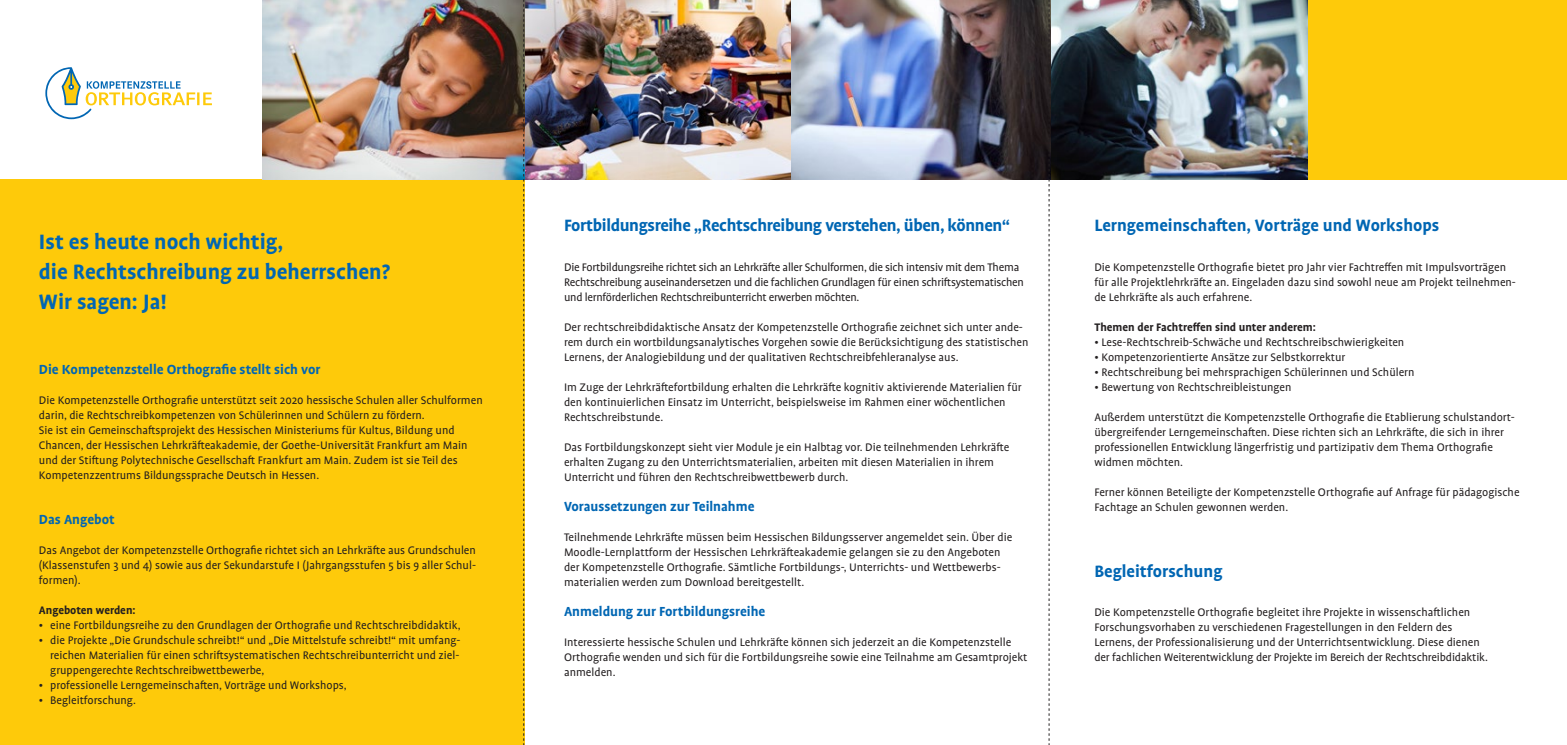
<style>
.page{position:relative;width:1567px;height:745px;background:#fff}
.page>*{position:absolute;margin:0;border:0;box-sizing:border-box;transform-origin:0 0}
.t1{font:700 23.75px/30px "Profile Pro";color:#0166b3}
.t2{font:700 18.75px "Profile Pro";letter-spacing:-.02em;color:#0166b3}
.t3{font:700 18.75px "Profile Pro";color:#0166b3}
.t4{font:700 15px "Profile Pro";color:#0166b3}
.t5{font:12.5px/15px "Profile Pro";color:#231f20}
.t6{font:12.5px/15px "Profile Pro";letter-spacing:-.02em;color:#231f20}
.t7{font:700 12.5px "Profile Pro";color:#231f20}
</style>
<div class="page">
<img style="left:262px;top:0;width:1045px;height:179px">
<div style="left:0;top:179px;width:524px;height:565px;background:#feca0a"></div>
<div style="left:1307px;top:0;width:259px;height:179px;background:#feca0a"></div>
<svg style="left:523px;top:0;width:1px;height:744px"></svg>
<svg style="left:1048px;top:0;width:1px;height:744px"></svg>
<svg style="left:45px;top:67px;width:167px;height:52px"></svg>
<h1 class="t1" style="left:39px;top:227px;width:352px">Ist es heute noch wichtig,<br>die Rechtschreibung zu beherrschen?<br>Wir sagen: Ja!</h1>
<p class="t4" style="left:39px;top:360px;width:283px">Die Kompetenzstelle Orthografie stellt sich vor</p>
<p class="t5" style="left:39px;top:392px;width:445px">Die Kompetenzstelle Orthografie unterstützt seit 2020 hessische Schulen aller Schulformen darin, die Rechtschreibkompetenzen von Schülerinnen und Schülern zu fördern.<br>Sie ist ein Gemeinschaftsprojekt des Hessischen Ministeriums für Kultus, Bildung und Chancen, der Hessischen Lehrkräfteakademie, der Goethe-Universität Frankfurt am Main und der Stiftung Polytechnische Gesellschaft Frankfurt am Main. Zudem ist sie Teil des Kompetenzzentrums Bildungssprache Deutsch in Hessen.</p>
<p class="t4" style="left:39px;top:510px;width:77px">Das Angebot</p>
<p class="t5" style="left:39px;top:542px;width:438px;text-align:justify">Das Angebot der Kompetenzstelle Orthografie richtet sich an Lehrkräfte aus Grundschulen (Klassenstufen 3 und 4) sowie aus der Sekundarstufe I (Jahrgangsstufen 5 bis 9 aller Schul&shy;formen).</p>
<p class="t7" style="left:39px;top:602px;width:98px">Angeboten werden:</p>
<p class="t5" style="left:39px;top:617px;width:423px">• eine Fortbildungsreihe zu den Grundlagen der Orthografie und Rechtschreibdidaktik,</p>
<p class="t5" style="left:50px;top:632px;width:411px;text-align:justify;text-indent:-11px">• die Projekte „Die Grundschule schreibt!“ und „Die Mittelstufe schreibt!“ mit umfang&shy;reichen Materialien für einen schriftsystematischen Rechtschreibunterricht und ziel&shy;gruppengerechte Rechtschreibwettbewerbe,</p>
<p class="t5" style="left:39px;top:677px;width:309px">• professionelle Lerngemeinschaften, Vorträge und Workshops,</p>
<p class="t5" style="left:39px;top:692px;width:98px">• Begleitforschung.</p>
<h2 class="t2" style="left:564px;top:214px;width:448px">Fortbildungsreihe „Rechtschreibung verstehen, üben, können“</h2>
<p class="t6" style="left:564px;top:259px;width:461px">Die Fortbildungsreihe richtet sich an Lehrkräfte aller Schulformen, die sich intensiv mit dem Thema<br>Rechtschreibung auseinandersetzen und die fachlichen Grundlagen für einen schriftsystematischen und lernförderlichen Rechtschreibunterricht erwerben möchten.</p>
<p class="t5" style="left:564px;top:319px;width:466px">Der rechtschreibdidaktische Ansatz der Kompetenzstelle Orthografie zeichnet sich unter ande&shy;rem durch ein wortbildungsanalytisches Vorgehen sowie die Berücksichtigung des statistischen<br>Lernens, der Analogiebildung und der qualitativen Rechtschreibfehleranalyse aus.</p>
<p class="t5" style="left:564px;top:379px;width:459px">Im Zuge der Lehrkräftefortbildung erhalten die Lehrkräfte kognitiv aktivierende Materialien für den kontinuierlichen Einsatz im Unterricht, beispielsweise im Rahmen einer wöchentlichen<br>Rechtschreibstunde.</p>
<p class="t5" style="left:564px;top:439px;width:447px">Das Fortbildungskonzept sieht vier Module je ein Halbtag vor. Die teilnehmenden Lehrkräfte erhalten Zugang zu den Unterrichtsmaterialien, arbeiten mit diesen Materialien in ihrem<br>Unterricht und führen den Rechtschreibwettbewerb durch.</p>
<p class="t4" style="left:564px;top:497px;width:192px">Voraussetzungen zur Teilnahme</p>
<p class="t5" style="left:564px;top:529px;width:449px">Teilnehmende Lehrkräfte müssen beim Hessischen Bildungsserver angemeldet sein. Über die Moodle-Lernplattform der Hessischen Lehrkräfteakademie gelangen sie zu den Angeboten der Kompetenzstelle Orthografie. Sämtliche Fortbildungs-, Unterrichts- und Wettbewerbs&shy;materialien werden zum Download bereitgestellt.</p>
<p class="t4" style="left:564px;top:602px;width:203px">Anmeldung zur Fortbildungsreihe</p>
<p class="t5" style="left:564px;top:634px;width:465px">Interessierte hessische Schulen und Lehrkräfte können sich jederzeit an die Kompetenzstelle<br>Orthografie wenden und sich für die Fortbildungsreihe sowie eine Teilnahme am Gesamtprojekt anmelden.</p>
<h2 class="t3" style="left:1094px;top:214px;width:346px">Lerngemeinschaften, Vorträge und Workshops</h2>
<p class="t5" style="left:1094px;top:259px;width:423px">Die Kompetenzstelle Orthografie bietet pro Jahr vier Fachtreffen mit Impulsvorträgen für alle Projektlehrkräfte an. Eingeladen dazu sind sowohl neue am Projekt teilnehmen&shy;de Lehrkräfte als auch erfahrene.</p>
<p class="t7" style="left:1094px;top:319px;width:223px">Themen der Fachtreffen sind unter anderem:</p>
<p class="t5" style="left:1094px;top:334px;width:311px">• Lese-Rechtschreib-Schwäche und Rechtschreibschwierigkeiten</p>
<p class="t5" style="left:1094px;top:349px;width:252px">• Kompetenzorientierte Ansätze zur Selbstkorrektur</p>
<p class="t5" style="left:1094px;top:364px;width:321px">• Rechtschreibung bei mehrsprachigen Schülerinnen und Schülern</p>
<p class="t5" style="left:1094px;top:379px;width:198px">• Bewertung von Rechtschreibleistungen</p>
<p class="t5" style="left:1094px;top:409px;width:421px">Außerdem unterstützt die Kompetenzstelle Orthografie die Etablierung schulstandort&shy;übergreifender Lerngemeinschaften. Diese richten sich an Lehrkräfte, die sich in ihrer professionellen Entwicklung längerfristig und partizipativ dem Thema Orthografie widmen möchten.</p>
<p class="t5" style="left:1094px;top:484px;width:426px">Ferner können Beteiligte der Kompetenzstelle Orthografie auf Anfrage für pädagogische<br>Fachtage an Schulen gewonnen werden.</p>
<h2 class="t3" style="left:1094px;top:559px;width:130px">Begleitforschung</h2>
<p class="t5" style="left:1094px;top:605px;width:395px">Die Kompetenzstelle Orthografie begleitet ihre Projekte in wissenschaftlichen Forschungsvorhaben zu verschiedenen Fragestellungen in den Feldern des Lernens, der Professionalisierung und der Unterrichtsentwicklung. Diese dienen der fachlichen Weiterentwicklung der Projekte im Bereich der Rechtschreibdidaktik.</p>
</div>
